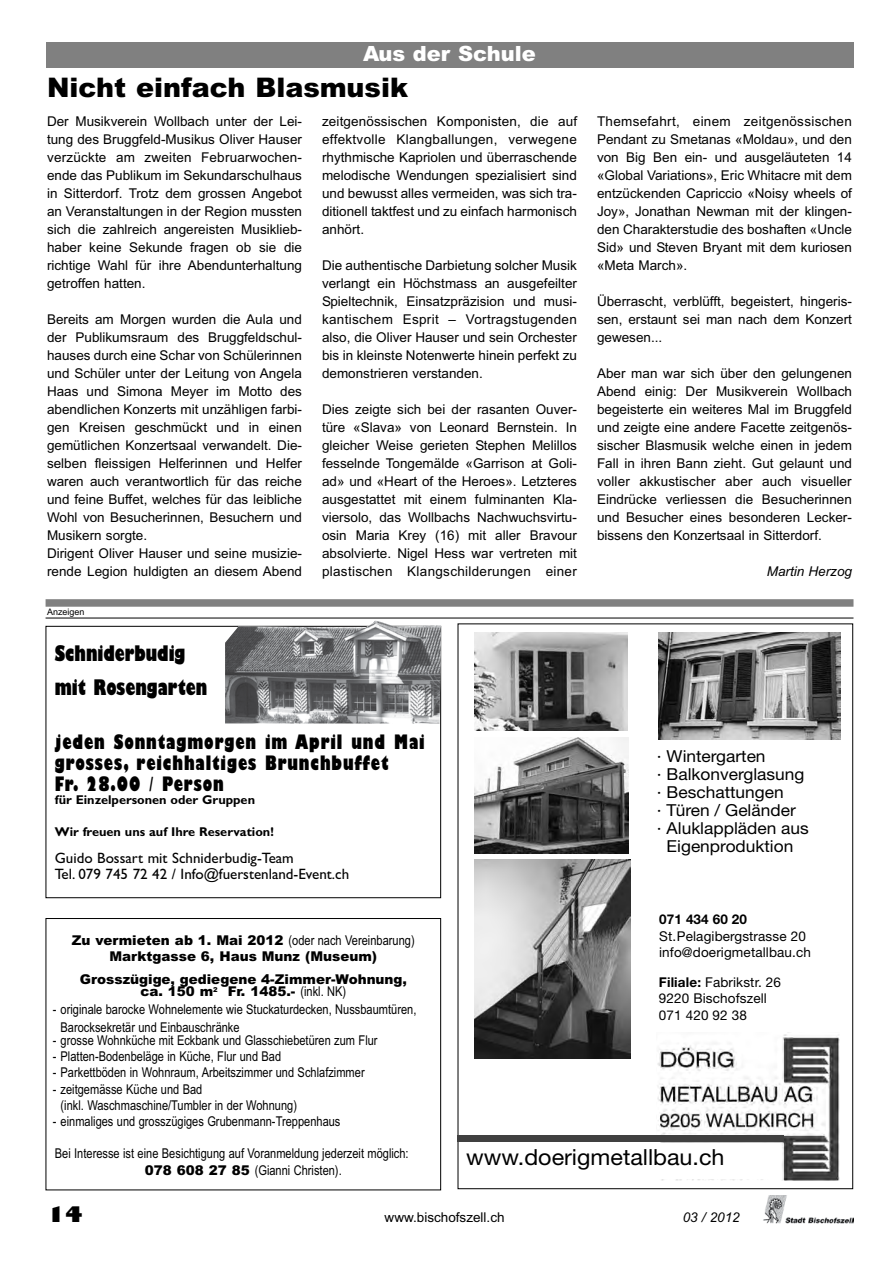
<style>
.page{position:relative;width:893px;height:1263px;background:#fff}
.page>*{position:absolute;margin:0;border:0;box-sizing:border-box;transform-origin:0 0}
.t1{font:900 27px "Arial";color:#000}
.t2{font:22.2px "Helvetica Neue LT Std Roman+XHXVCX";color:#000;scale:1.05 1}
.t3{font:800 condensed 21px/34.5px "Gill Sans";color:#000}
.t4{font:900 21px "Arial";color:#fff}
.t5{font:800 21px "Gill Sans";color:#000}
.t6{font:800 condensed 19.5px/21px "Gill Sans";letter-spacing:.045em;color:#000}
.t7{font:16.5px "Helvetica Neue LT Std Roman+XHXVCX";color:#000;scale:1.05 1}
.t8{font:15px/16.5px "Gill Sans";color:#000}
.t9{font:13.5px/18px "Arial";color:#000;text-align:justify}
.t10{font:13.5px/16.2px "Arial Narrow";color:#000}
.t11{font:900 13.5px/16.2px "Arial";color:#000;text-align:center}
.t12{font:13.5px/16.5px "Helvetica Neue LT Std Roman+XHXVCX";letter-spacing:.01em;color:#000}
.t13{font:italic 13.5px "Arial";color:#000}
.t14{font:13.5px "Helvetica Neue LT Std Bd+ODFQLE";letter-spacing:.01em;color:#000}
.t15{font:700 12.75px "Gill Sans";color:#000}
.t16{font:9px "Arial";color:#000}
.s1{font-family:"Arial Narrow";font-weight:400}
.s2{font-family:"Arial";font-weight:900}
.s3{font-family:"Helvetica Neue LT Std Bd+ODFQLE"}
</style>
<div class="page">
<div style="left:46px;top:42px;width:807px;height:26px;background:#808080"></div>
<img style="left:763px;top:1195px;width:90px;height:29px">
<img style="left:658px;top:632px;width:182px;height:107px">
<img style="left:475px;top:738px;width:153px;height:115px">
<img style="left:475px;top:632px;width:153px;height:99px">
<img style="left:656px;top:1032px;width:184px;height:148px">
<div style="left:458px;top:1135px;width:326px;height:6px;background:#404040"></div>
<div style="left:643px;top:1143px;width:137px;height:35px;background:#fff"></div>
<img style="left:475px;top:860px;width:155px;height:199px">
<hr style="left:46px;top:618px;width:807px;height:1px;background:#000">
<div style="left:46px;top:599px;width:807px;height:8px;background:#808080"></div>
<div style="left:46px;top:918px;width:395px;height:272px;border:1px solid #000"></div>
<img style="left:225px;top:620px;width:216px;height:103px">
<h3 class="t4" style="left:363px;top:43px;width:174px">Aus der Schule</h3>
<h1 class="t1" style="left:47px;top:73px;width:363px">Nicht einfach Blasmusik</h1>
<p class="t9" style="left:47px;top:112px;width:256px">Der Musikverein Wollbach unter der Lei&shy;tung des Bruggfeld-Musikus Oliver Hauser verzückte am zweiten Februarwochen&shy;ende das Publikum im Sekundarschulhaus in Sitterdorf. Trotz dem grossen Angebot an Veranstaltungen in der Region mussten sich die zahlreich angereisten Musiklieb&shy;haber keine Sekunde fragen ob sie die richtige Wahl für ihre Abendunterhaltung getroffen hatten.</p>
<p class="t9" style="left:47px;top:310px;width:256px;text-align:left">Bereits am Morgen wurden die Aula und der Publikumsraum des Bruggfeldschul&shy;hauses durch eine Schar von Schülerinnen und Schüler unter der Leitung von Angela Haas und Simona Meyer im Motto des abendlichen Konzerts mit unzähligen farbi&shy;gen Kreisen geschmückt und in einen gemütlichen Konzertsaal verwandelt. Die&shy;selben fleissigen Helferinnen und Helfer waren auch verantwortlich für das reiche und feine Buffet, welches für das leibliche Wohl von Besucherinnen, Besuchern und Musikern sorgte.<br>Dirigent Oliver Hauser und seine musizie&shy;rende Legion huldigten an diesem Abend</p>
<p class="t9" style="left:322px;top:112px;width:257px">zeitgenössischen Komponisten, die auf effektvolle Klangballungen, verwegene rhythmische Kapriolen und überraschende melodische Wendungen spezialisiert sind und bewusst alles vermeiden, was sich tra&shy;ditionell taktfest und zu einfach harmonisch anhört.</p>
<p class="t9" style="left:322px;top:256px;width:256px">Die authentische Darbietung solcher Musik verlangt ein Höchstmass an ausgefeilter Spieltechnik, Einsatzpräzision und musi&shy;kantischem Esprit – Vortragstugenden also, die Oliver Hauser und sein Orchester bis in kleinste Notenwerte hinein perfekt zu demonstrieren verstanden.</p>
<p class="t9" style="left:322px;top:400px;width:256px">Dies zeigte sich bei der rasanten Ouver&shy;türe «Slava» von Leonard Bernstein. In gleicher Weise gerieten Stephen Melillos fesselnde Tongemälde «Garrison at Goli&shy;ad» und «Heart of the Heroes». Letzteres ausgestattet mit einem fulminanten Kla&shy;viersolo, das Wollbachs Nachwuchsvirtu&shy;osin Maria Krey (16) mit aller Bravour absolvierte. Nigel Hess war vertreten mit plastischen Klangschilderungen einer</p>
<p class="t16" style="left:47px;top:607px;width:39px">Anzeigen</p>
<h3 class="t3" style="left:55px;top:637px;width:154px">Schniderbudig mit Rosengarten</h3>
<h3 class="t6" style="left:55px;top:733px;width:371px">jeden Sonntagmorgen im April und Mai grosses, reichhaltiges Brunchbuffet<br>Fr. 28.00 / Person</h3>
<p class="t15" style="left:55px;top:794px;width:202px">für Einzelpersonen oder Gruppen</p>
<p class="t15" style="left:55px;top:826px;width:220px">Wir freuen uns auf Ihre Reservation!</p>
<p class="t8" style="left:55px;top:851px;width:296px">Guido Bossart mit Schniderbudig-Team<br>Tel. 079 745 72 42 / Info@fuerstenland-Event.ch</p>
<p class="t9" style="left:597px;top:112px;width:256px">Themsefahrt, einem zeitgenössischen Pendant zu Smetanas «Moldau», und den von Big Ben ein- und ausgeläuteten 14 «Global Variations», Eric Whitacre mit dem entzückenden Capriccio «Noisy wheels of Joy», Jonathan Newman mit der klingen&shy;den Charakterstudie des boshaften «Uncle Sid» und Steven Bryant mit dem kuriosen «Meta March».</p>
<p class="t9" style="left:597px;top:292px;width:256px">Überrascht, verblüfft, begeistert, hingeris&shy;sen, erstaunt sei man nach dem Konzert gewesen...</p>
<p class="t9" style="left:597px;top:364px;width:256px">Aber man war sich über den gelungenen Abend einig: Der Musikverein Wollbach begeisterte ein weiteres Mal im Bruggfeld und zeigte eine andere Facette zeitgenös&shy;sischer Blasmusik welche einen in jedem Fall in ihren Bann zieht. Gut gelaunt und voller akkustischer aber auch visueller Eindrücke verliessen die Besucherinnen und Besucher eines besonderen Lecker&shy;bissens den Konzertsaal in Sitterdorf.</p>
<p class="t13" style="left:767px;top:566px;width:87px">Martin Herzog</p>
<p class="t7" style="left:657px;top:750px;width:105px">· Wintergarten</p>
<p class="t7" style="left:657px;top:768px;width:142px">· Balkonverglasung</p>
<p class="t7" style="left:657px;top:786px;width:122px">· Beschattungen</p>
<p class="t7" style="left:657px;top:804px;width:134px">· Türen / Geländer</p>
<p class="t7" style="left:657px;top:822px;width:146px">· Aluklappläden aus</p>
<p class="t7" style="left:667px;top:840px;width:122px">Eigenproduktion</p>
<p class="t11" style="left:72px;top:932px;width:344px">Zu vermieten ab 1. Mai 2012 <span class="s1">(oder nach Vereinbarung)<br></span>Marktgasse 6, Haus Munz (Museum)</p>
<p class="t11" style="left:80px;top:973px;width:329px;line-height:12.8px">Grosszügige, gediegene 4-Zimmer-Wohnung, ca. 150 m<sup>2</sup> Fr. 1485.- <span class="s1">(inkl. NK)</span></p>
<p class="t10" style="left:61px;top:1002px;width:357px;line-height:18px;text-indent:-8px">- originale barocke Wohnelemente wie Stuckaturdecken, Nussbaumtüren,<br>Barocksekretär und Einbauschränke</p>
<p class="t10" style="left:53px;top:1033px;width:326px">- grosse Wohnküche mit Eckbank und Glasschiebetüren zum Flur</p>
<p class="t10" style="left:53px;top:1049px;width:230px">- Platten-Bodenbeläge in Küche, Flur und Bad</p>
<p class="t10" style="left:53px;top:1066px;width:313px">- Parkettböden in Wohnraum, Arbeitszimmer und Schlafzimmer</p>
<p class="t10" style="left:61px;top:1082px;width:238px;text-indent:-8px">- zeitgemässe Küche und Bad<br>(inkl. Waschmaschine/Tumbler in der Wohnung)</p>
<p class="t10" style="left:53px;top:1114px;width:289px">- einmaliges und grosszügiges Grubenmann-Treppenhaus</p>
<p class="t10" style="left:145px;top:1147px;width:265px;text-indent:-90px">Bei Interesse ist eine Besichtigung auf Voranmeldung jederzeit möglich:<br><span class="s2">078 608 27 85</span> (Gianni Christen).</p>
<p class="t14" style="left:659px;top:911px;width:89px">071 434 60 20</p>
<p class="t12" style="left:659px;top:929px;width:153px">St.Pelagibergstrasse 20 info@doerigmetallbau.ch</p>
<p class="t12" style="left:659px;top:975px;width:124px"><span class="s3">Filiale:</span> Fabrikstr. 26<br>9220 Bischofszell<br>071 420 92 38</p>
<h2 class="t2" style="left:466px;top:1149px;width:248px">www.doerigmetallbau.ch</h2>
<h3 class="t5" style="left:47px;top:1206px;width:37px">14</h3>
<p class="t9" style="left:385px;top:1208px;width:122px">www.bischofszell.ch</p>
<p class="t13" style="left:683px;top:1212px;width:59px">03 / 2012</p>
</div>
